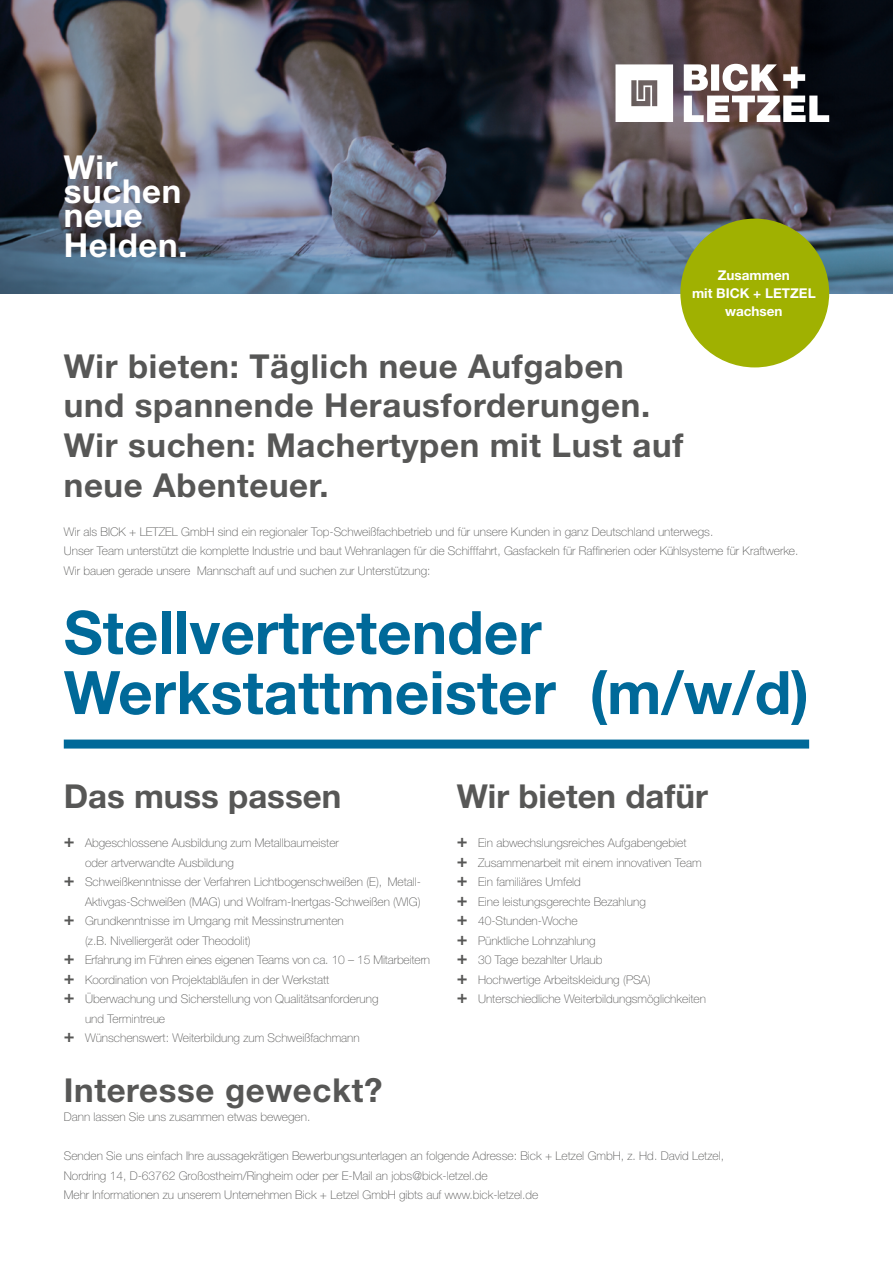
<style>
.page{position:relative;width:893px;height:1263px;background:#fff}
.page>*{position:absolute;margin:0;border:0;box-sizing:border-box;transform-origin:0 0}
.t1{font:700 60px/60px "Helvetica Neue";color:#006999}
.t2{font:700 33px/39.6px "Helvetica Neue";letter-spacing:.02em;color:#575756}
.t3{font:700 33px "Helvetica Neue";color:#575756}
.t4{font:700 33px/24px "Helvetica Neue";letter-spacing:.02em;color:#fff}
.t5{font:700 13.5px/18px "Helvetica Neue";color:#fff;text-align:center}
.t6{font:100 12px/19.5px "Helvetica Neue";color:#575756}
.s1{font-weight:700;font-size:18px}
</style>
<div class="page">
<img style="left:0;top:0;width:893px;height:293px">
<div style="left:64px;top:739px;width:745px;height:9px;background:#006999"></div>
<svg style="left:684px;top:64px;width:145px;height:58px"></svg>
<svg style="left:615px;top:64px;width:58px;height:58px"></svg>
<div style="left:680px;top:219px;width:149px;height:148px;background:#a0b101;border-radius:50%"></div>
<h2 class="t4" style="left:64px;top:154px;width:119px">Wir suchen neue</h2>
<h2 class="t4" style="left:64px;top:232px;width:125px">Helden.</h2>
<p class="t5" style="left:692px;top:266px;width:125px">Zusammen<br>mit BICK + LETZEL wachsen</p>
<h2 class="t2" style="left:64px;top:345px;width:621px">Wir bieten: Täglich neue Aufgaben und spannende Herausforderungen.<br>Wir suchen: Machertypen mit Lust auf neue Abenteuer.</h2>
<p class="t6" style="left:64px;top:521px;width:736px">Wir als BICK + LETZEL GmbH sind ein regionaler Top-Schweißfachbetrieb und für unsere Kunden in ganz Deutschland unterwegs.<br>Unser Team unterstützt die komplette Industrie und baut Wehranlagen für die Schifffahrt, Gasfackeln für Raffinerien oder Kühlsysteme für Kraftwerke.<br>Wir bauen gerade unsere Mannschaft auf und suchen zur Unterstützung:</p>
<h1 class="t1" style="left:64px;top:601px;width:747px">Stellvertretender<br>Werkstattmeister (m/w/d)</h1>
<h2 class="t3" style="left:64px;top:776px;width:279px">Das muss passen</h2>
<p class="t6" style="left:64px;top:833px;width:277px"><span class="s1">+</span> Abgeschlossene Ausbildung zum Metallbaumeister</p>
<p class="t6" style="left:85px;top:853px;width:150px">oder artverwandte Ausbildung</p>
<p class="t6" style="left:64px;top:872px;width:359px"><span class="s1">+</span> Schweißkenntnisse der Verfahren Lichtbogenschweißen (E), Metall-</p>
<p class="t6" style="left:85px;top:892px;width:337px">Aktivgas-Schweißen (MAG) und Wolfram-Inertgas-Schweißen (WIG)</p>
<p class="t6" style="left:64px;top:911px;width:282px"><span class="s1">+</span> Grundkenntnisse im Umgang mit Messinstrumenten</p>
<p class="t6" style="left:85px;top:931px;width:167px">(z.B. Nivelliergerät oder Theodolit)</p>
<p class="t6" style="left:64px;top:950px;width:368px"><span class="s1">+</span> Erfahrung im Führen eines eigenen Teams von ca. 10 – 15 Mitarbeitern</p>
<p class="t6" style="left:64px;top:970px;width:267px"><span class="s1">+</span> Koordination von Projektabläufen in der Werkstatt</p>
<p class="t6" style="left:64px;top:989px;width:316px"><span class="s1">+</span> Überwachung und Sicherstellung von Qualitätsanforderung</p>
<p class="t6" style="left:85px;top:1009px;width:82px">und Termintreue</p>
<p class="t6" style="left:64px;top:1028px;width:297px"><span class="s1">+</span> Wünschenswert: Weiterbildung zum Schweißfachmann</p>
<h2 class="t3" style="left:457px;top:776px;width:253px">Wir bieten dafür</h2>
<p class="t6" style="left:457px;top:833px;width:251px"><span class="s1">+</span> Ein abwechslungsreiches Aufgabengebiet<br><span class="s1">+</span> Zusammenarbeit mit einem innovativen Team <span class="s1">+</span> Ein familiäres Umfeld<br><span class="s1">+</span> Eine leistungsgerechte Bezahlung<br><span class="s1">+</span> 40-Stunden-Woche<br><span class="s1">+</span> Pünktliche Lohnzahlung<br><span class="s1">+</span> 30 Tage bezahlter Urlaub<br><span class="s1">+</span> Hochwertige Arbeitskleidung (PSA)<br><span class="s1">+</span> Unterschiedliche Weiterbildungsmöglichkeiten</p>
<h2 class="t2" style="left:64px;top:1069px;width:320px">Interesse geweckt?</h2>
<p class="t6" style="left:64px;top:1107px;width:248px">Dann lassen Sie uns zusammen etwas bewegen.</p>
<p class="t6" style="left:64px;top:1146px;width:662px">Senden Sie uns einfach Ihre aussagekrätigen Bewerbungsunterlagen an folgende Adresse: Bick + Letzel GmbH, z. Hd. David Letzel,<br>Nordring 14, D-63762 Großostheim/Ringheim oder per E-Mail an jobs@bick-letzel.de<br>Mehr Informationen zu unserem Unternehmen Bick + Letzel GmbH gibts auf www.bick-letzel.de</p>
</div>
